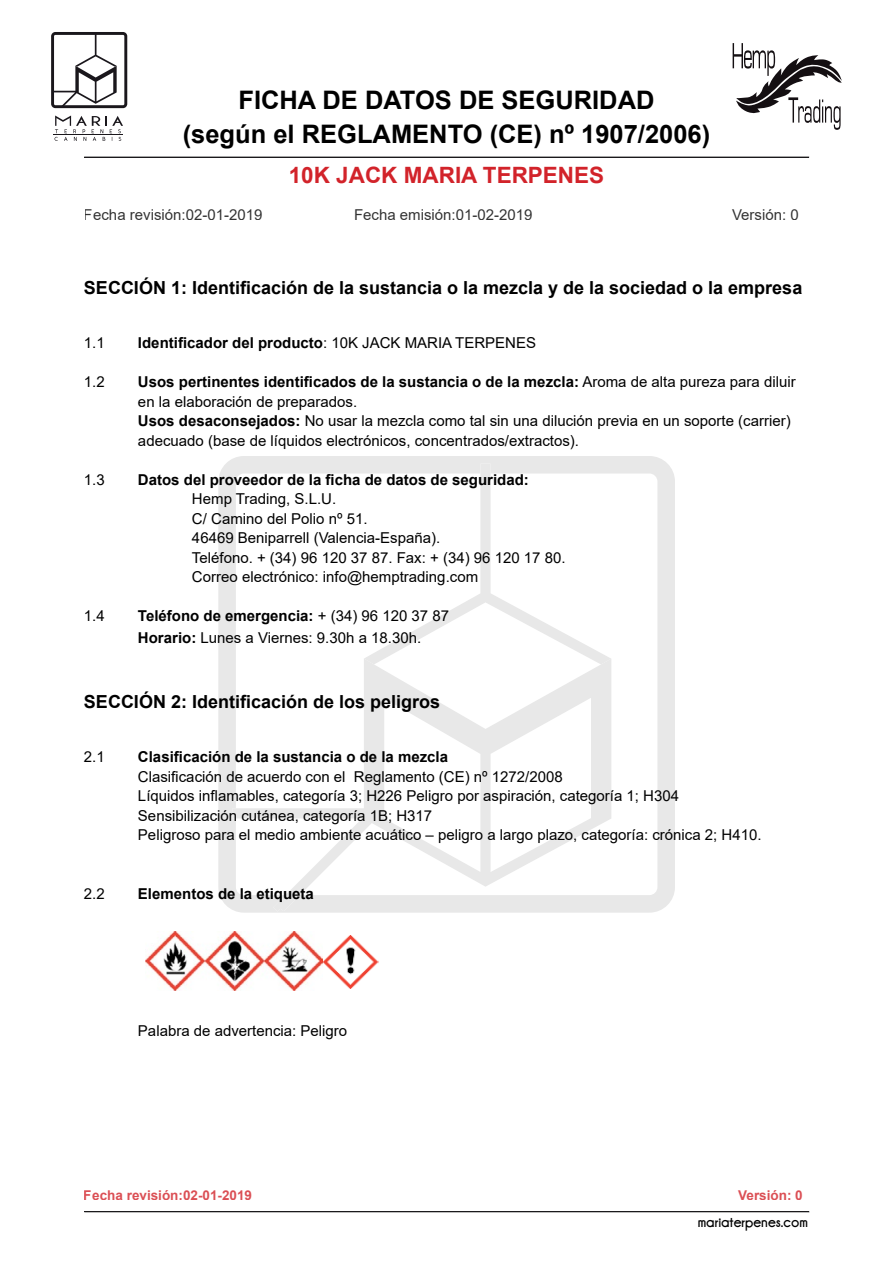
<style>
.page{position:relative;width:893px;height:1263px;background:#fff}
.page>*{position:absolute;margin:0;border:0;box-sizing:border-box;transform-origin:0 0}
.t1{font:700 25.5px/34.5px "Arial";color:#000;text-align:center}
.t2{font:700 22.5px "Arial";color:#d2232a}
.t3{font:700 18px "Arial";color:#000}
.t4{font:15px/19.5px "Arial";color:#000}
.t5{font:700 15px "Arial";color:#000}
.t6{font:15px "Champagne&Limousines Thick";color:#000}
.t7{font:700 13.5px "Arial";color:#d2232a}
.s1{font-weight:400}
.s2{font-weight:700}
</style>
<div class="page">
<svg style="left:218px;top:456px;width:457px;height:457px"></svg>
<svg style="left:232px;top:658px;width:379px;height:254px"></svg>
<svg style="left:364px;top:464px;width:247px;height:200px"></svg>
<hr style="left:85px;top:1212px;width:724px;height:1px;background:#1a171c">
<svg style="left:84px;top:1211px;width:725px;height:1px"></svg>
<svg style="left:84px;top:157px;width:725px;height:1px"></svg>
<svg style="left:51px;top:32px;width:76px;height:76px"></svg>
<svg style="left:55px;top:115px;width:68px;height:26px"></svg>
<hr style="left:54px;top:135px;width:69px;height:1px;background:#1a171c">
<svg style="left:733px;top:43px;width:109px;height:87px"></svg>
<img style="left:146px;top:931px;width:177px;height:60px">
<img style="left:324px;top:935px;width:54px;height:53px">
<h1 class="t1" style="left:183px;top:83px;width:529px">FICHA DE DATOS DE SEGURIDAD<br>(según el REGLAMENTO (CE) nº 1907/2006)</h1>
<h2 class="t2" style="left:289px;top:159px;width:317px">10K JACK MARIA TERPENES</h2>
<p class="t4" style="left:84px;top:205px;width:180px">Fecha revisión:02-01-2019</p>
<p class="t4" style="left:354px;top:205px;width:180px">Fecha emisión:01-02-2019</p>
<p class="t4" style="left:732px;top:205px;width:68px">Versión: 0</p>
<p class="t3" style="left:84px;top:275px;width:720px">SECCIÓN 1: Identificación de la sustancia o la mezcla y de la sociedad o la empresa</p>
<p class="t4" style="left:84px;top:333px;width:22px">1.1</p>
<p class="t5" style="left:138px;top:332px;width:400px">Identificador del producto<span class="s1">: 10K JACK MARIA TERPENES</span></p>
<p class="t4" style="left:84px;top:372px;width:22px">1.2</p>
<p class="t4" style="left:138px;top:372px;width:659px"><span class="s2">Usos pertinentes identificados de la sustancia o de la mezcla:</span> Aroma de alta pureza para diluir en la elaboración de preparados.<br><span class="s2">Usos desaconsejados:</span> No usar la mezcla como tal sin una dilución previa en un soporte (carrier) adecuado (base de líquidos electrónicos, concentrados/extractos).</p>
<p class="t4" style="left:84px;top:469px;width:22px">1.3</p>
<p class="t5" style="left:138px;top:469px;width:392px">Datos del proveedor de la ficha de datos de seguridad:</p>
<p class="t4" style="left:192px;top:489px;width:375px">Hemp Trading, S.L.U.<br>C/ Camino del Polio nº 51.<br>46469 Beniparrell (Valencia-España).<br>Teléfono. + (34) 96 120 37 87. Fax: + (34) 96 120 17 80.<br>Correo electrónico: info@hemptrading.com</p>
<p class="t4" style="left:84px;top:606px;width:22px">1.4</p>
<p class="t4" style="left:138px;top:605px;width:313px;line-height:21.6px"><span class="s2">Teléfono de emergencia:</span> + (34) 96 120 37 87<br><span class="s2">Horario:</span> Lunes a Viernes: 9.30h a 18.30h.</p>
<p class="t3" style="left:84px;top:689px;width:358px">SECCIÓN 2: Identificación de los peligros</p>
<p class="t4" style="left:84px;top:747px;width:22px">2.1</p>
<p class="t5" style="left:138px;top:747px;width:312px">Clasificación de la sustancia o de la mezcla</p>
<p class="t4" style="left:138px;top:767px;width:625px">Clasificación de acuerdo con el Reglamento (CE) nº 1272/2008<br>Líquidos inflamables, categoría 3; H226 Peligro por aspiración, categoría 1; H304<br>Sensibilización cutánea, categoría 1B; H317<br>Peligroso para el medio ambiente acuático – peligro a largo plazo, categoría: crónica 2; H410.</p>
<p class="t4" style="left:84px;top:884px;width:22px">2.2</p>
<p class="t5" style="left:138px;top:883px;width:177px">Elementos de la etiqueta</p>
<p class="t4" style="left:138px;top:1020px;width:211px">Palabra de advertencia: Peligro</p>
<p class="t7" style="left:84px;top:1185px;width:170px">Fecha revisión:02-01-2019</p>
<p class="t7" style="left:738px;top:1185px;width:66px">Versión: 0</p>
<p class="t6" style="left:698px;top:1214px;width:112px">mariaterpenes.com</p>
</div>
